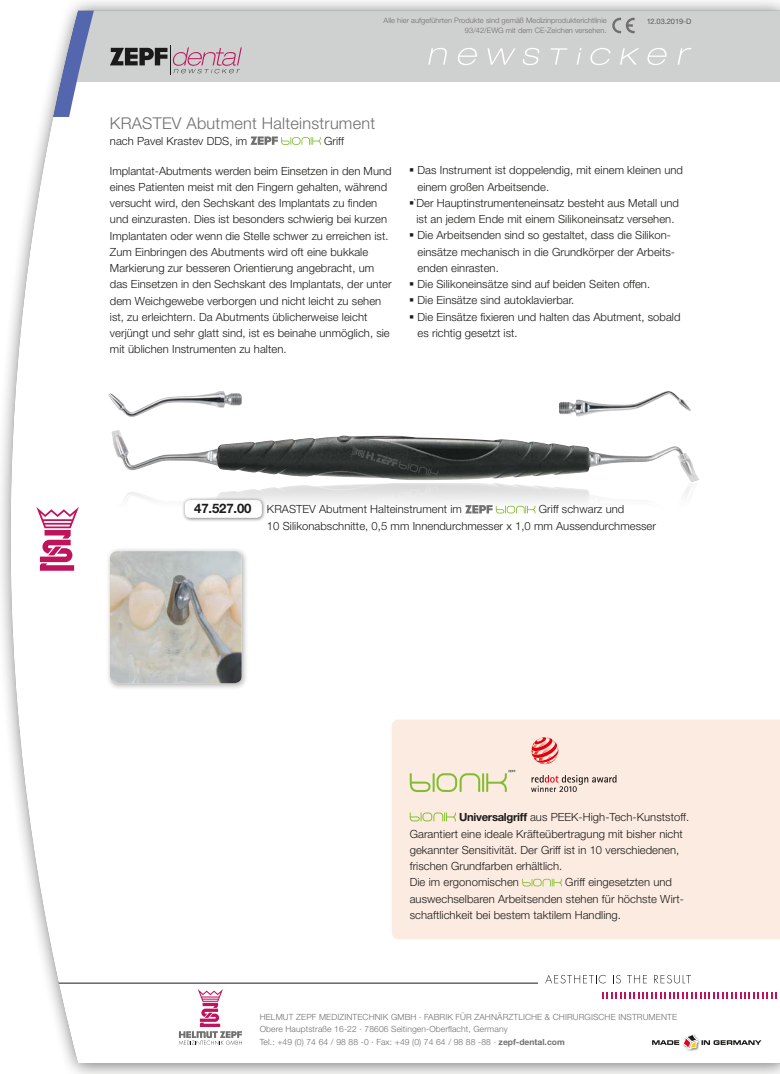
<style>
.page{position:relative;width:780px;height:1074px;background:#fff}
.page>*{position:absolute;margin:0;border:0;box-sizing:border-box;transform-origin:0 0}
.t1{font:300 16.25px "Helvetica Neue LT Pro";letter-spacing:.015em;color:#6f6f6e}
.t2{font:700 13.12px "Helvetica Neue LT Pro";letter-spacing:-.01em;color:#1a1a18}
.t3{font:300 11.25px/16.2px "Helvetica Neue LT Pro";letter-spacing:.005em;color:#1a1a18}
.t4{font:300 8.5px/12.5px "Helvetica Neue LT Pro";letter-spacing:.015em;color:#6f6f6e}
.t5{font:300 7.5px "Helvetica Neue LT Pro";letter-spacing:.005em;color:#6f6f6e}
.t6{font:7.5px "Helvetica Neue LT Pro";letter-spacing:-.01em;color:#6f6f6e}
.s1{font-weight:700}
</style>
<div class="page">
<div style="left:0;top:0;width:780px;height:1074px;background:#1a1a18;opacity:.6"></div>
<p class="t5" style="left:383px;top:16px;width:224px">Alle hier aufgeführten Produkte sind gemäß Medizinprodukterichtlinie</p>
<p class="t6" style="left:646px;top:17px;width:46px">12.03.2019-D</p>
<p class="t5" style="left:465px;top:26px;width:143px">93/42/EWG mit dem CE-Zeichen versehen.</p>
<h1 class="t1" style="left:110px;top:113px;width:267px">KRASTEV Abutment Halteinstrument</h1>
<p class="t3" style="left:110px;top:132px;width:139px">nach Pavel Krastev DDS, im</p>
<p class="t3" style="left:324px;top:132px;width:21px">Griff</p>
<p class="t3" style="left:110px;top:162px;width:283px">Implantat-Abutments werden beim Einsetzen in den Mund eines Patienten meist mit den Fingern gehalten, während versucht wird, den Sechskant des Implantats zu finden und einzurasten. Dies ist besonders schwierig bei kurzen Implantaten oder wenn die Stelle schwer zu erreichen ist.<br>Zum Einbringen des Abutments wird oft eine bukkale Markierung zur besseren Orientierung angebracht, um das Einsetzen in den Sechskant des Implantats, der unter dem Weichgewebe verborgen und nicht leicht zu sehen ist, zu erleichtern. Da Abutments üblicherweise leicht verjüngt und sehr glatt sind, ist es beinahe unmöglich, sie mit üblichen Instrumenten zu halten.</p>
<p class="t3" style="left:417px;top:162px;width:267px;text-indent:-8px">▪ Das Instrument ist doppelendig, mit einem kleinen und einem großen Arbeitsende.</p>
<p class="t3" style="left:409px;top:194px;width:271px;text-align:center">▪`Der Hauptinstrumenteneinsatz besteht aus Metall und ist an jedem Ende mit einem Silikoneinsatz versehen.</p>
<p class="t3" style="left:417px;top:227px;width:258px;text-indent:-8px">▪ Die Arbeitsenden sind so gestaltet, dass die Silikon&shy;einsätze mechanisch in die Grundkörper der Arbeits&shy;enden einrasten.</p>
<p class="t3" style="left:409px;top:276px;width:242px">▪ Die Silikoneinsätze sind auf beiden Seiten offen.</p>
<p class="t3" style="left:409px;top:292px;width:167px">▪ Die Einsätze sind autoklavierbar.</p>
<p class="t3" style="left:417px;top:308px;width:264px;text-indent:-8px">▪ Die Einsätze fixieren und halten das Abutment, sobald es richtig gesetzt ist.</p>
<p class="t2" style="left:194px;top:500px;width:59px">47.527.00</p>
<p class="t3" style="left:267px;top:501px;width:196px">KRASTEV Abutment Halteinstrument im</p>
<p class="t3" style="left:267px;top:501px;width:390px;text-indent:272px">Griff schwarz und<br>10 Silikonabschnitte, 0,5 mm Innendurchmesser x 1,0 mm Aussendurchmesser</p>
<p class="t3" style="left:409px;top:809px;width:281px;text-indent:49px"><span class="s1">Universalgriff</span> aus PEEK-High-Tech-Kunststoff.<br>Garantiert eine ideale Kräfteübertragung mit bisher nicht gekannter Sensitivität. Der Griff ist in 10 verschiedenen, frischen Grundfarben erhältlich.<br>Die im ergonomischen</p>
<p class="t3" style="left:410px;top:874px;width:276px;text-indent:155px">Griff eingesetzten und auswechselbaren Arbeitsenden stehen für höchste Wirt&shy;schaftlichkeit bei bestem taktilem Handling.</p>
<p class="t4" style="left:260px;top:1010px;width:419px">HELMUT ZEPF MEDIZINTECHNIK GMBH · FABRIK FÜR ZAHNÄRZTLICHE &amp; CHIRURGISCHE INSTRUMENTE<br>Obere Hauptstraße 16-22 · 78606 Seitingen-Oberflacht, Germany<br>Tel.: +49 (0) 74 64 / 98 88 -0 · Fax: +49 (0) 74 64 / 98 88 -88 · <span class="s1">zepf-dental.com</span></p>
</div>
